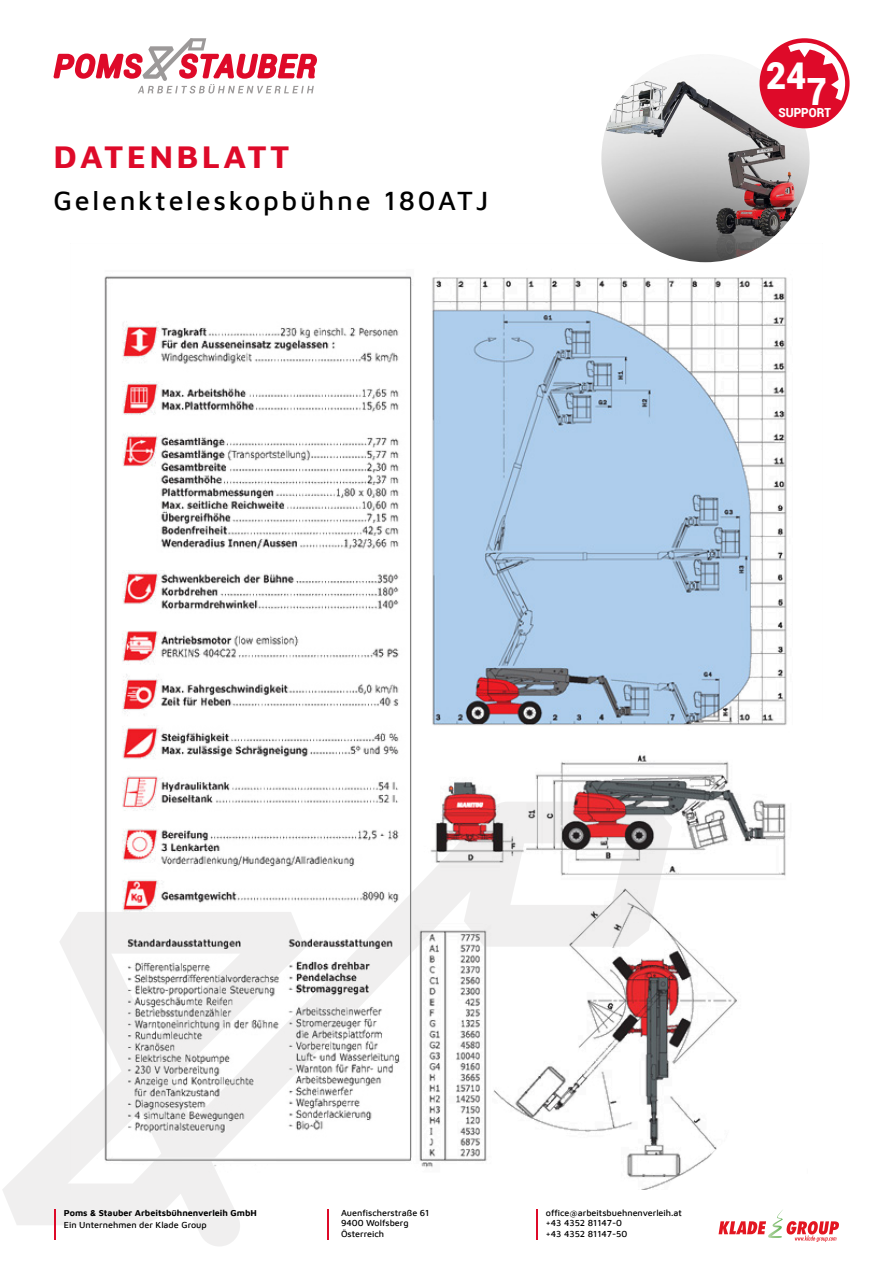
<style>
.page{position:relative;width:893px;height:1263px;background:#fff}
.page>*{position:absolute;margin:0;border:0;box-sizing:border-box;transform-origin:0 0}
.t1{font:900 37.5px "Roboto";color:#fff;scale:.93 1}
.t2{font:700 32.85px "Maven Pro";letter-spacing:.1em;color:#de0a29}
.t3{font:500 27px "Maven Pro";letter-spacing:.1em;color:#000}
.t4{font:900 12.45px "Roboto";color:#fff;scale:.93 1}
.t5{font:500 9px/10.8px "Maven Pro";color:#000}
.t6{font:700 9px "Maven Pro";color:#000}
</style>
<div class="page">
<svg style="left:2px;top:926px;width:646px;height:320px"></svg>
<hr style="left:54px;top:1209px;width:1px;height:31px;background:#de0a29">
<hr style="left:327px;top:1209px;width:1px;height:31px;background:#de0a29">
<hr style="left:536px;top:1209px;width:2px;height:31px;background:#de0a29">
<svg style="left:53px;top:38px;width:264px;height:55px"></svg>
<svg style="left:719px;top:1210px;width:120px;height:32px"></svg>
<img style="left:601px;top:54px;width:209px;height:208px;border-radius:104px">
<div style="left:759px;top:38px;width:91px;height:90px;background:#de0a29;border-radius:50%"></div>
<svg style="left:781px;top:40px;width:67px;height:68px"></svg>
<img style="left:70px;top:243px;width:717px;height:946px">
<h2 class="t2" style="left:53px;top:133px;width:237px">DATENBLATT</h2>
<h3 class="t3" style="left:53px;top:182px;width:436px">Gelenkteleskopbühne 180ATJ</h3>
<h1 class="t1" style="left:766px;top:49px;width:45px">24</h1>
<h3 class="t4" style="left:778px;top:104px;width:58px">SUPPORT</h3>
<h1 class="t1" style="left:807px;top:65px;width:23px">7</h1>
<p class="t6" style="left:64px;top:1206px;width:195px">Poms &amp; Stauber Arbeitsbühnenverleih GmbH</p>
<p class="t5" style="left:64px;top:1218px;width:144px">Ein Unternehmen der Klade Group</p>
<p class="t5" style="left:341px;top:1206px;width:90px">Auenfischerstraße 61<br>9400 Wolfsberg<br>Österreich</p>
<p class="t5" style="left:546px;top:1206px;width:138px">office@arbeitsbuehnenverleih.at +43 4352 81147-0<br>+43 4352 81147-50</p>
</div>
